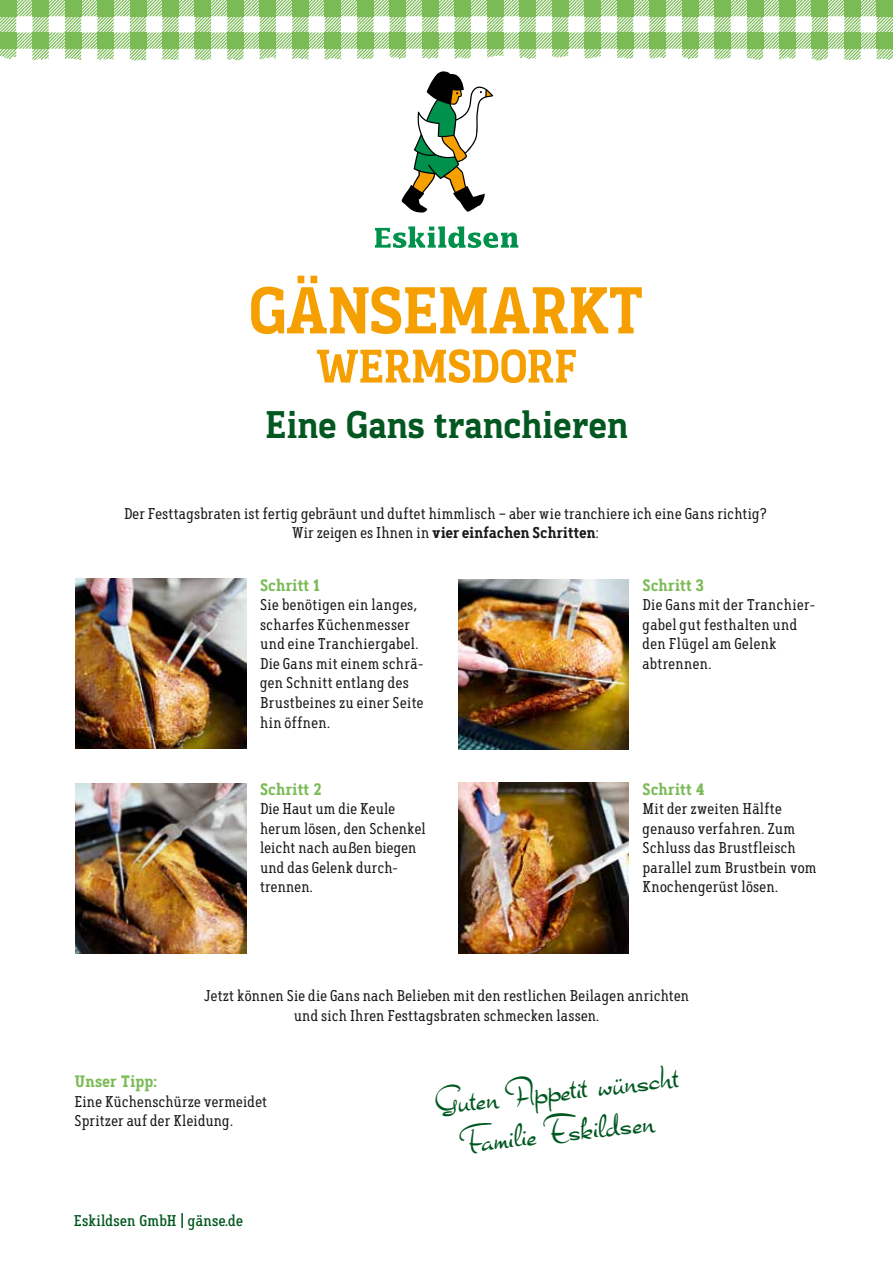
<style>
.page{position:relative;width:893px;height:1263px;background:#fff}
.page>*{position:absolute;margin:0;border:0;box-sizing:border-box;transform-origin:0 0}
.t1{font:700 39.6px "Kondolar";letter-spacing:-.005em;color:#035821;scale:.9 1}
.t2{font:30.45px/41px "Sprig Display";color:#005820;text-align:center;scale:.87 1}
.t3{font:600 16.5px "Artegra Slab Cn";letter-spacing:.01em;color:#7bbb56;scale:1.05 1}
.t4{font:15.6px/19.5px "Artegra Slab Cn";letter-spacing:.01em;color:#1a1a1a;scale:1.05 1}
.t5{font:15.6px/19.5px "Artegra Slab Cn";letter-spacing:.01em;color:#1a1a1a;scale:1.06 1}
.t6{font:500 15.6px "Artegra Slab Cn";letter-spacing:.01em;color:#035821;scale:1.05 1}
.s1{font-weight:600}
</style>
<div class="page">
<img style="left:76px;top:579px;width:170px;height:170px">
<img style="left:458px;top:579px;width:171px;height:171px">
<img style="left:76px;top:783px;width:170px;height:170px">
<img style="left:458px;top:783px;width:171px;height:170px">
<svg style="left:202px;top:0;width:691px;height:61px"></svg>
<svg style="left:0;top:0;width:202px;height:61px"></svg>
<svg style="left:374px;top:71px;width:145px;height:177px"></svg>
<svg style="left:317px;top:349px;width:259px;height:34px"></svg>
<svg style="left:251px;top:276px;width:391px;height:58px"></svg>
<h1 class="t1" style="left:265px;top:399px;width:405px">Eine Gans tranchieren</h1>
<p class="t4" style="left:124px;top:504px;width:614px;text-align:center">Der Festtagsbraten ist fertig gebräunt und duftet himmlisch – aber wie tranchiere ich eine Gans richtig?<br>Wir zeigen es Ihnen in <span class="s1">vier einfachen Schritten</span>:</p>
<p class="t3" style="left:260px;top:575px;width:58px">Schritt 1</p>
<p class="t4" style="left:260px;top:595px;width:157px">Sie benötigen ein langes, scharfes Küchenmesser und eine Tranchiergabel.<br>Die Gans mit einem schrä&shy;gen Schnitt entlang des<br>Brustbeines zu einer Seite hin öffnen.</p>
<p class="t3" style="left:260px;top:779px;width:60px">Schritt 2</p>
<p class="t4" style="left:260px;top:799px;width:159px">Die Haut um die Keule herum lösen, den Schenkel leicht nach außen biegen und das Gelenk durch&shy;trennen.</p>
<p class="t3" style="left:643px;top:575px;width:60px">Schritt 3</p>
<p class="t4" style="left:643px;top:595px;width:166px">Die Gans mit der Tranchier&shy;gabel gut festhalten und den Flügel am Gelenk abtrennen.</p>
<p class="t3" style="left:643px;top:779px;width:60px">Schritt 4</p>
<p class="t5" style="left:643px;top:799px;width:166px">Mit der zweiten Hälfte genauso verfahren. Zum<br>Schluss das Brustfleisch parallel zum Brustbein vom<br>Knochengerüst lösen.</p>
<p class="t4" style="left:204px;top:986px;width:464px;text-align:center">Jetzt können Sie die Gans nach Belieben mit den restlichen Beilagen anrichten und sich Ihren Festtagsbraten schmecken lassen.</p>
<p class="t3" style="left:75px;top:1071px;width:80px">Unser Tipp:</p>
<p class="t4" style="left:75px;top:1091px;width:185px">Eine Küchenschürze vermeidet<br>Spritzer auf der Kleidung.</p>
<p class="t6" style="left:74px;top:1210px;width:162px">Eskildsen GmbH | gänse.de</p>
<h2 class="t2" style="left:431px;top:1084px;width:285px;rotate:-7deg">Guten Appetit wünscht<br>Familie Eskildsen</h2>
</div>
